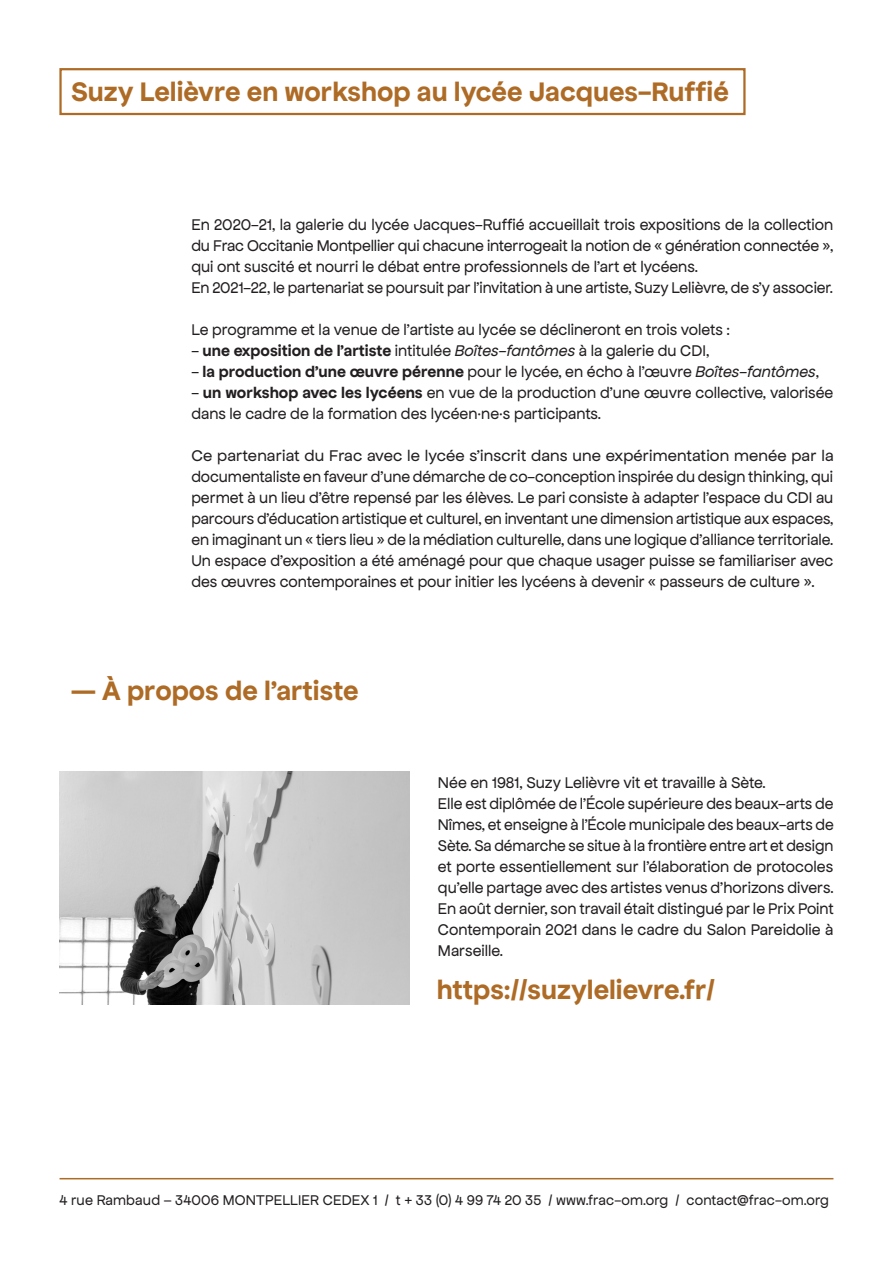
<style>
.page{position:relative;width:893px;height:1263px;background:#fff}
.page>*{position:absolute;margin:0;border:0;box-sizing:border-box;transform-origin:0 0}
.t1{font:700 28.5px "Frac Apfel";color:#ae6b25}
.t2{font:16.5px/21px "Frac Apfel";color:#231f20;text-align:justify}
.t3{font:16.5px/21px "Frac Apfel";color:#231f20;text-align:justify;scale:1.05 1}
.t4{font:700 16.5px "Frac Apfel";color:#231f20}
.t5{font:15px "Frac Apfel";letter-spacing:.01em;color:#231f20}
.s1{font-weight:700}
.s2{font-style:italic}
.s3{font-weight:400}
.s4{font-weight:400;font-style:italic}
</style>
<div class="page">
<hr style="left:60px;top:1178px;width:773px;height:1px;background:#ae6b25">
<div style="left:59px;top:68px;width:687px;height:47px;border:2px solid #ae6b25"></div>
<img style="left:60px;top:771px;width:349px;height:233px">
<p class="t1" style="left:71px;top:76px;width:659px">Suzy Lelièvre en workshop au lycée Jacques-Ruffié</p>
<p class="t2" style="left:191px;top:214px;width:644px">En 2020-21, la galerie du lycée Jacques-Ruffié accueillait trois expositions de la collection du Frac Occitanie Montpellier qui chacune interrogeait la notion de « génération connectée », qui ont suscité et nourri le débat entre professionnels de l’art et lycéens.</p>
<p class="t2" style="left:191px;top:277px;width:643px">En 2021-22, le partenariat se poursuit par l’invitation à une artiste, Suzy Lelièvre, de s’y associer.</p>
<p class="t2" style="left:191px;top:319px;width:540px">Le programme et la venue de l’artiste au lycée se déclineront en trois volets :</p>
<p class="t2" style="left:191px;top:340px;width:519px">- <span class="s1">une exposition de l’artiste</span> intitulée <span class="s2">Boîtes-fantômes</span> à la galerie du CDI,</p>
<p class="t4" style="left:191px;top:363px;width:629px"><span class="s3">-</span> la production d’une œuvre pérenne <span class="s3">pour le lycée, en écho à l’œuvre</span> <span class="s4">Boîtes-fantômes</span><span class="s3">,</span></p>
<p class="t2" style="left:191px;top:382px;width:644px">- <span class="s1">un workshop avec les lycéens</span> en vue de la production d’une œuvre collective, valorisée dans le cadre de la formation des lycéen·ne·s participants.</p>
<p class="t3" style="left:191px;top:445px;width:613px">Ce partenariat du Frac avec le lycée s’inscrit dans une expérimentation menée par la documentaliste en faveur d’une démarche de co-conception inspirée du design thinking, qui permet à un lieu d’être repensé par les élèves. Le pari consiste à adapter l’espace du CDI au parcours d’éducation artistique et culturel, en inventant une dimension artistique aux espaces, en imaginant un « tiers lieu » de la médiation culturelle, dans une logique d’alliance territoriale.<br>Un espace d’exposition a été aménagé pour que chaque usager puisse se familiariser avec des œuvres contemporaines et pour initier les lycéens à devenir « passeurs de culture ».</p>
<p class="t1" style="left:71px;top:675px;width:289px">— À propos de l’artiste</p>
<p class="t2" style="left:438px;top:772px;width:329px">Née en 1981, Suzy Lelièvre vit et travaille à Sète.</p>
<p class="t2" style="left:438px;top:793px;width:397px">Elle est diplômée de l’École supérieure des beaux-arts de Nîmes, et enseigne à l’École municipale des beaux-arts de Sète. Sa démarche se situe à la frontière entre art et design et porte essentiellement sur l’élaboration de protocoles qu’elle partage avec des artistes venus d’horizons divers.</p>
<p class="t2" style="left:438px;top:898px;width:397px">En août dernier, son travail était distingué par le Prix Point Contemporain 2021 dans le cadre du Salon Pareidolie à Marseille.</p>
<p class="t1" style="left:437px;top:974px;width:280px">https://suzylelievre.fr/</p>
<p class="t5" style="left:60px;top:1192px;width:771px">4 rue Rambaud – 34006 MONTPELLIER CEDEX 1 / t + 33 (0) 4 99 74 20 35 / www.frac-om.org / contact@frac-om.org</p>
</div>
